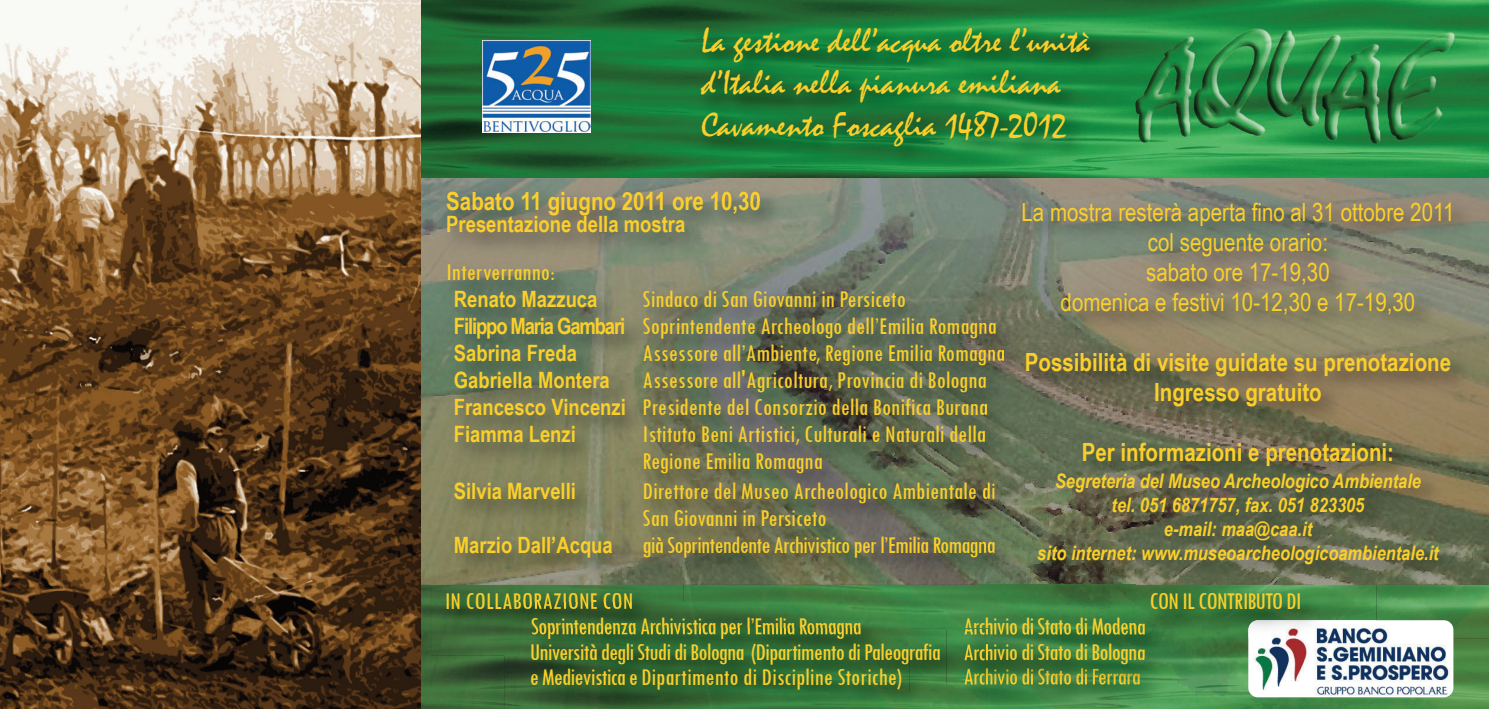
<style>
.page{position:relative;width:1489px;height:709px;background:#fff}
.page>*{position:absolute;margin:0;border:0;box-sizing:border-box;transform-origin:0 0}
.t1{font:35px/42px "Mistral";color:#facf2b}
.t2{font:condensed 25px/27px "Tw Cen";color:#facf2b}
.t3{font:condensed 25px/25.5px "Tw Cen";letter-spacing:-.03em;color:#facf2b}
.t4{font:700 25px/30px "Arial Narrow";color:#facf2b;text-align:center}
.t5{font:25px/30px "Arial Narrow";color:#facf2b;text-align:center}
.t6{font:700 22.5px "Arial Narrow";color:#facf2b}
.t7{font:italic 700 20px/24px "Arial Narrow";color:#facf2b;text-align:center}
.s1{font-family:"Arial Narrow";font-weight:700;font-stretch:normal;font-size:22.5px}
</style>
<div class="page">
<img style="left:421px;top:177px;width:561px;height:408px">
<img style="left:1080px;top:177px;width:408px;height:408px">
<img style="left:982px;top:200px;width:98px;height:385px">
<img style="left:1193px;top:638px;width:295px;height:71px">
<img style="left:683px;top:585px;width:299px;height:44px">
<img style="left:421px;top:585px;width:83px;height:124px">
<img style="left:1376px;top:585px;width:112px;height:53px">
<img style="left:982px;top:585px;width:154px;height:18px">
<img style="left:1248px;top:620px;width:205px;height:77px;border-radius:10px">
<img style="left:431px;top:578px;width:252px;height:77px">
<img style="left:514px;top:603px;width:395px;height:26px">
<img style="left:514px;top:603px;width:83px;height:6px">
<img style="left:946px;top:603px;width:36px;height:80px">
<img style="left:982px;top:603px;width:154px;height:26px">
<img style="left:1191px;top:658px;width:2px;height:51px">
<img style="left:982px;top:638px;width:209px;height:15px">
<img style="left:989px;top:629px;width:147px;height:9px">
<img style="left:989px;top:629px;width:68px;height:5px">
<img style="left:989px;top:653px;width:202px;height:56px">
<img style="left:989px;top:668px;width:68px;height:16px">
<img style="left:1136px;top:578px;width:240px;height:60px">
<img style="left:1191px;top:638px;width:57px;height:20px">
<img style="left:1248px;top:620px;width:128px;height:38px">
<img style="left:1136px;top:653px;width:55px;height:5px">
<img style="left:421px;top:0;width:1067px;height:177px">
<img style="left:0;top:0;width:421px;height:709px">
<img style="left:687px;top:13px;width:480px;height:187px">
<img style="left:482px;top:40px;width:108px;height:93px">
<img style="left:504px;top:629px;width:443px;height:80px">
<img style="left:504px;top:629px;width:10px;height:26px">
<img style="left:532px;top:629px;width:79px;height:10px">
<img style="left:946px;top:683px;width:43px;height:26px">
<svg style="left:964px;top:629px;width:25px;height:9px"></svg>
<img style="left:948px;top:653px;width:41px;height:30px">
<img style="left:964px;top:644px;width:25px;height:16px">
<h1 class="t1" style="left:701px;top:22px;width:390px">La gestione dell’acqua oltre l’unità d’Italia nella pianura emiliana<br>Cavamento Foscaglia 1487-2012</h1>
<p class="t4" style="left:446px;top:185px;width:316px">Sabato 11 giugno 2011 ore 10,30</p>
<p class="t6" style="left:446px;top:211px;width:240px">Presentazione della mostra</p>
<p class="t2" style="left:446px;top:259px;width:110px">Interverranno:</p>
<p class="t6" style="left:454px;top:285px;width:145px">Renato Mazzuca</p>
<p class="t2" style="left:454px;top:286px;width:544px;text-indent:189px">Sindaco di San Giovanni in Persiceto<br><span class="s1">Filippo Maria Gambari</span> Soprintendente Archeologo dell’Emilia Romagna</p>
<p class="t6" style="left:454px;top:339px;width:125px">Sabrina Freda</p>
<p class="t2" style="left:642px;top:340px;width:364px">Assessore all’Ambiente, Regione Emilia Romagna</p>
<p class="t6" style="left:454px;top:366px;width:157px">Gabriella Montera</p>
<p class="t2" style="left:454px;top:367px;width:535px;text-align:right">Assessore all'Agricoltura, Provincia di Bologna<br><span class="s1">Francesco Vincenzi</span> Presidente del Consorzio della Bonifica Burana</p>
<p class="t6" style="left:454px;top:420px;width:124px">Fiamma Lenzi</p>
<p class="t2" style="left:642px;top:421px;width:345px">Istituto Beni Artistici, Culturali e Naturali della<br>Regione Emilia Romagna</p>
<p class="t6" style="left:454px;top:477px;width:124px">Silvia Marvelli</p>
<p class="t2" style="left:642px;top:478px;width:354px">Direttore del Museo Archeologico Ambientale di</p>
<p class="t2" style="left:642px;top:505px;width:186px">San Giovanni in Persiceto</p>
<p class="t3" style="left:454px;top:532px;width:543px"><span class="s1">Marzio Dall’Acqua</span> già Soprintendente Archivistico per l’Emilia Romagna</p>
<p class="t5" style="left:1021px;top:197px;width:434px">La mostra resterà aperta fino al 31 ottobre 2011 col seguente orario:<br>sabato ore 17-19,30<br>domenica e festivi 10-12,30 e 17-19,30</p>
<p class="t4" style="left:1024px;top:347px;width:428px">Possibilità di visite guidate su prenotazione<br>Ingresso gratuito</p>
<p class="t4" style="left:1081px;top:437px;width:314px">Per informazioni e prenotazioni:</p>
<p class="t7" style="left:1037px;top:468px;width:403px">Segreteria del Museo Archeologico Ambientale<br>tel. 051 6871757, fax. 051 823305<br>e-mail: maa@caa.it<br>sito internet: www.museoarcheologicoambientale.it</p>
<p class="t3" style="left:531px;top:588px;width:332px;text-indent:-86px">IN COLLABORAZIONE CON<br>Soprintendenza Archivistica per l’Emilia Romagna</p>
<p class="t3" style="left:529px;top:640px;width:412px">Università degli Studi di Bologna (Dipartimento di Paleografia e Medievistica e Dipartimento di Discipline Storiche)</p>
<p class="t3" style="left:1149px;top:589px;width:154px">CON IL CONTRIBUTO DI</p>
<p class="t3" style="left:963px;top:614px;width:184px">Archivio di Stato di Modena<br>Archivio di Stato di Bologna</p>
</div>
